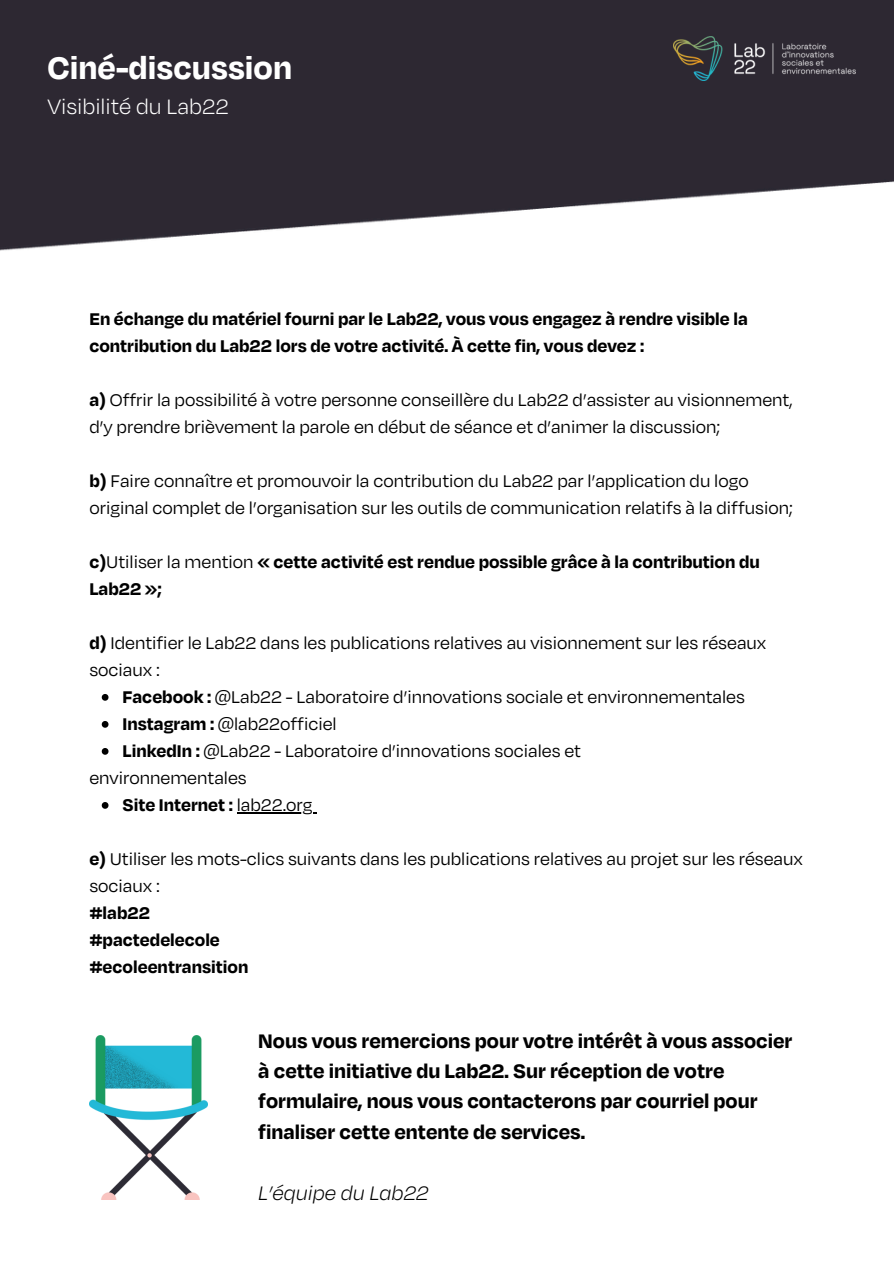
<style>
.page{position:relative;width:894px;height:1264px;background:#fff}
.page>*{position:absolute;margin:0;border:0;box-sizing:border-box;transform-origin:0 0}
.t1{font:700 36px "Degular";color:#fff}
.t2{font:300 24px "Degular";color:#fff}
.t3{font:700 22.5px/30.3px "Degular";color:#000}
.t4{font:italic 300 22.5px "Degular";color:#000}
.t5{font:19.5px/27px "Degular";color:#000}
.t6{font:700 19.5px/27px "Degular";color:#000}
.s1{font-weight:700}
.s2{font-weight:400}
</style>
<div class="page">
<svg style="left:102px;top:694px;width:6px;height:6px"></svg>
<svg style="left:102px;top:721px;width:6px;height:6px"></svg>
<svg style="left:102px;top:748px;width:6px;height:6px"></svg>
<svg style="left:102px;top:802px;width:6px;height:6px"></svg>
<hr style="left:236px;top:812px;width:76px;height:1px;background:#000">
<img style="left:0;top:0;width:893px;height:251px">
<img style="left:673px;top:37px;width:182px;height:43px">
<img style="left:89px;top:1035px;width:118px;height:164px">
<h1 class="t1" style="left:47px;top:42px;width:246px">Ciné-discussion</h1>
<h1 class="t2" style="left:47px;top:89px;width:183px">Visibilité du Lab22</h1>
<h2 class="t6" style="left:89px;top:304px;width:659px">En échange du matériel fourni par le Lab22, vous vous engagez à rendre visible la contribution du Lab22 lors de votre activité. À cette fin, vous devez :</h2>
<p class="t5" style="left:89px;top:385px;width:704px"><span class="s1">a)</span> Offrir la possibilité à votre personne conseillère du Lab22 d’assister au visionnement, d’y prendre brièvement la parole en début de séance et d’animer la discussion;</p>
<p class="t5" style="left:89px;top:466px;width:705px"><span class="s1">b)</span> Faire connaître et promouvoir la contribution du Lab22 par l’application du logo original complet de l’organisation sur les outils de communication relatifs à la diffusion;</p>
<h3 class="t6" style="left:89px;top:547px;width:671px">c)<span class="s2">Utiliser la mention</span> « cette activité est rendue possible grâce à la contribution du<br>Lab22 »;</h3>
<p class="t5" style="left:89px;top:628px;width:678px"><span class="s1">d)</span> Identifier le Lab22 dans les publications relatives au visionnement sur les réseaux sociaux :</p>
<p class="t5" style="left:122px;top:682px;width:623px"><span class="s1">Facebook :</span> @Lab22 - Laboratoire d’innovations sociale et environnementales</p>
<p class="t5" style="left:122px;top:709px;width:216px"><span class="s1">Instagram :</span> @lab22officiel</p>
<p class="t5" style="left:122px;top:736px;width:460px"><span class="s1">LinkedIn :</span> @Lab22 - Laboratoire d’innovations sociales et</p>
<p class="t5" style="left:89px;top:763px;width:159px">environnementales</p>
<p class="t6" style="left:122px;top:790px;width:191px">Site Internet : <span class="s2">lab22.org</span></p>
<p class="t5" style="left:89px;top:844px;width:715px"><span class="s1">e)</span> Utiliser les mots-clics suivants dans les publications relatives au projet sur les réseaux</p>
<p class="t5" style="left:89px;top:871px;width:72px">sociaux : <span class="s1">#lab22</span></p>
<p class="t6" style="left:89px;top:925px;width:132px">#pactedelecole</p>
<p class="t6" style="left:89px;top:952px;width:160px">#ecoleentransition</p>
<h2 class="t3" style="left:258px;top:1024px;width:535px">Nous vous remercions pour votre intérêt à vous associer à cette initiative du Lab22. Sur réception de votre formulaire, nous vous contacterons par courriel pour finaliser cette entente de services.</h2>
<p class="t4" style="left:258px;top:1176px;width:172px">L’équipe du Lab22</p>
</div>
